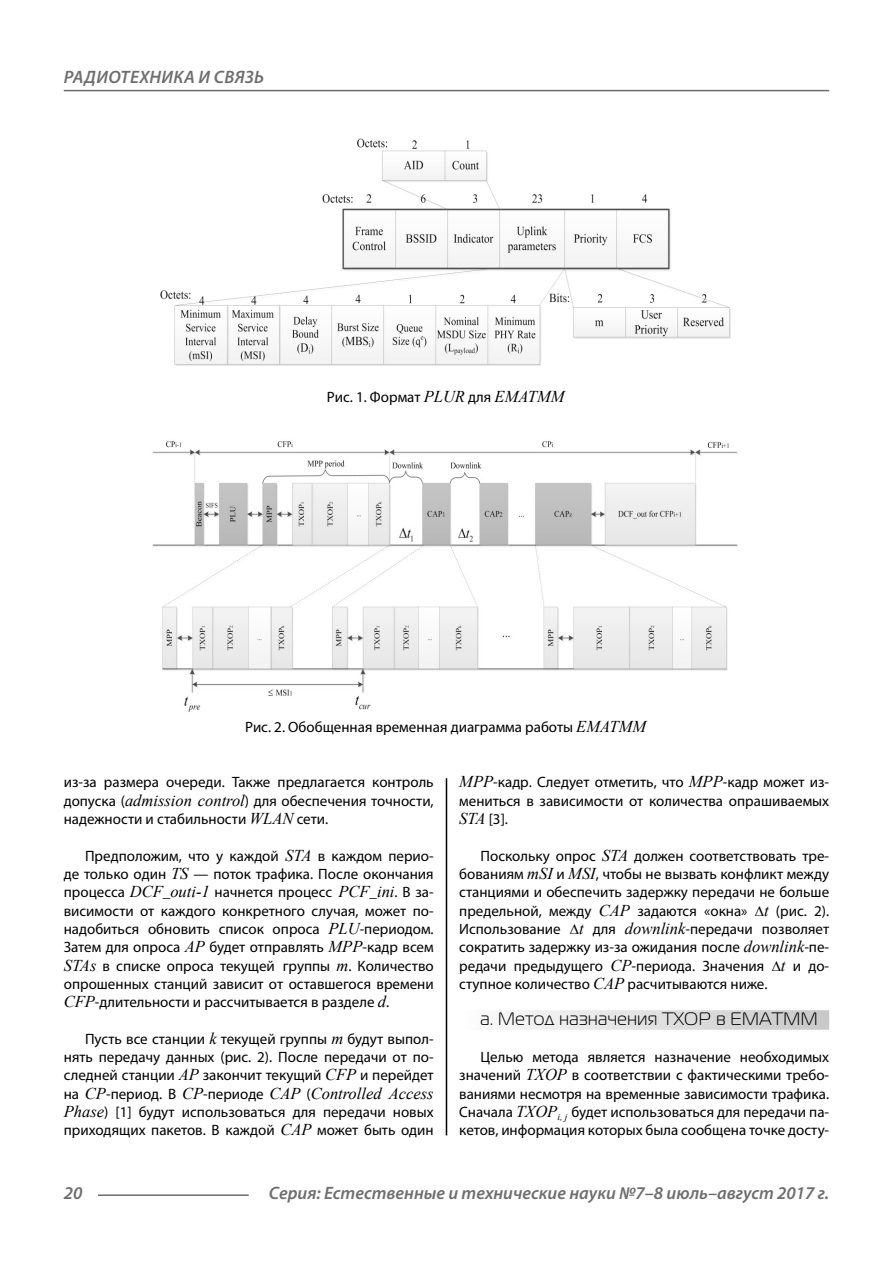
<style>
.page{position:relative;width:893px;height:1263px;background:#fff}
.page>*{position:absolute;margin:0;border:0;box-sizing:border-box;transform-origin:0 0}
.t1{font:italic 600 18px "Myriad Pro";color:#6e6e6e}
.Subheader{font:18px "Magistral C";letter-spacing:.03em;color:#000}
.t2{font:italic 600 18px "Myriad Pro";letter-spacing:.02em;color:#6e6e6e}
.Normal{font:italic 16.5px "Times New Roman";color:#000}
.Normal-2{font:15px/18.3px "Myriad Pro";color:#000;text-align:justify}
.podpis{font:15px "Myriad Pro";color:#000}
.s1{font-family:"Times New Roman";font-style:italic;font-size:16.5px}
.s2{font-family:"Myriad Pro";font-style:normal;font-size:15px}
</style>
<div class="page">
<hr style="left:98px;top:1194px;width:151px;height:2px;background:#6e6e6e">
<hr style="left:64px;top:90px;width:765px;height:1px;background:#6e6e6e">
<div style="left:459px;top:1010px;width:370px;height:20px;background:linear-gradient(to right,#fdfdfd,#c8c8c8)"></div>
<img style="left:160px;top:138px;width:571px;height:228px">
<img style="left:152px;top:441px;width:586px;height:271px">
<hr style="left:446px;top:778px;width:1px;height:357px;background:#000">
<p class="t2" style="left:64px;top:66px;width:202px">РАДИОТЕХНИКА И СВЯЗЬ</p>
<p class="podpis" style="left:327px;top:388px;width:239px">Рис. 1. Формат <span class="s1">PLUR</span> для <span class="s1">EMATMM</span></p>
<p class="podpis" style="left:245px;top:718px;width:402px">Рис. 2. Обобщенная временная диаграмма работы <span class="s1">EMATMM</span></p>
<p class="Normal-2" style="left:64px;top:773px;width:371px">из-за размера очереди. Также предлагается контроль допуска (<span class="s1">admission control</span>) для обеспечения точности, надежности и стабильности <span class="s1">WLAN</span> сети.</p>
<p class="Normal-2" style="left:64px;top:846px;width:371px;text-indent:21px">Предположим, что у каждой <span class="s1">STA</span> в каждом перио&shy;де только один <span class="s1">TS</span> — поток трафика. После окончания процесса <span class="s1">DCF</span>_<span class="s1">outi‑1</span> начнется процесс <span class="s1">PCF</span>_<span class="s1">ini</span>. В за&shy;висимости от каждого конкретного случая, может по&shy;надобиться обновить список опроса <span class="s1">PLU</span>-периодом.<br>Затем для опроса <span class="s1">AP</span> будет отправлять <span class="s1">MPP</span>-кадр всем <span class="s1">STAs</span> в списке опроса текущей группы <span class="s1">m</span>. Количество опрошенных станций зависит от оставшегося времени <span class="s1">CFP</span>-длительности и рассчитывается в разделе <span class="s1">d</span>.</p>
<p class="Normal-2" style="left:64px;top:1029px;width:371px;text-indent:21px">Пусть все станции <span class="s1">k</span> текущей группы <span class="s1">m</span> будут выпол&shy;нять передачу данных (рис. 2). После передачи от по&shy;следней станции <span class="s1">AP</span> закончит текущий <span class="s1">CFP</span> и перейдет</p>
<p class="Normal" style="left:64px;top:1082px;width:371px"><span class="s2">на</span> CP<span class="s2">-период. В</span> СР<span class="s2">-периоде</span> CAP <span class="s2">(</span>Controlled Access</p>
<p class="Normal-2" style="left:64px;top:1103px;width:371px"><span class="s1">Phase</span>) [1] будут использоваться для передачи новых приходящих пакетов. В каждой <span class="s1">CAP</span> может быть один</p>
<p class="Normal-2" style="left:459px;top:773px;width:371px"><span class="s1">MPP</span>-кадр. Следует отметить, что <span class="s1">МРР</span>-кадр может из&shy;мениться в зависимости от количества опрашиваемых <span class="s1">STA</span> [3].</p>
<p class="Normal-2" style="left:459px;top:846px;width:371px;text-indent:21px">Поскольку опрос <span class="s1">STA</span> должен соответствовать тре&shy;бованиям <span class="s1">mSI</span> и <span class="s1">MSI</span>, чтобы не вызвать конфликт между станциями и обеспечить задержку передачи не больше предельной, между <span class="s1">CAP</span> задаются «окна» ∆<span class="s1">t</span> (рис. 2).<br>Использование ∆<span class="s1">t</span> для <span class="s1">downlink</span>-передачи позволяет сократить задержку из-за ожидания после <span class="s1">downlink</span>-пе&shy;редачи предыдущего <span class="s1">CP</span>-периода. Значения ∆<span class="s1">t</span> и до&shy;ступное количество <span class="s1">CAP</span> расчитываются ниже.</p>
<p class="Subheader" style="left:480px;top:1010px;width:339px">a. Метод назначения TXOP в EMATMM</p>
<p class="Normal-2" style="left:459px;top:1048px;width:371px;text-indent:21px">Целью метода является назначение необходимых значений <span class="s1">TXOP</span> в соответствии с фактическими требо&shy;ваниями несмотря на временные зависимости трафика.<br>Сначала <span class="s1">TXOP</span><sub>i,</sub> <sub>j</sub> будет использоваться для передачи па&shy;кетов, информация которых была сообщена точке досту-</p>
<p class="t1" style="left:64px;top:1182px;width:20px">20</p>
<p class="t1" style="left:269px;top:1182px;width:562px">Серия: Естественные и технические науки №7–8 июль–август 2017 г.</p>
</div>
